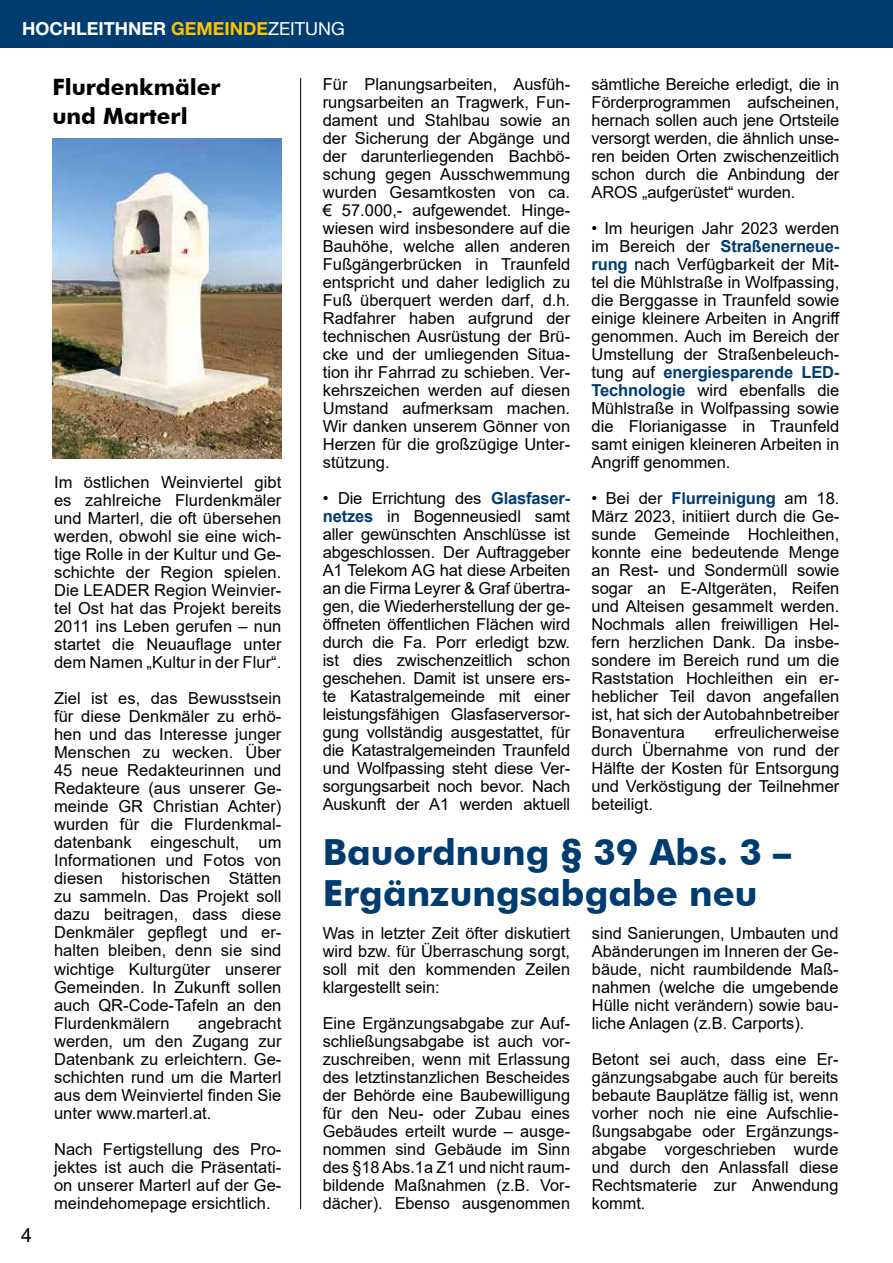
<style>
.page{position:relative;width:893px;height:1263px;background:#fff}
.page>*{position:absolute;margin:0;border:0;box-sizing:border-box;transform-origin:0 0}
.t1{font:700 36px/40.5px "Futura BT";color:#003c70}
.t2{font:700 22.5px/28.5px "Futura BT";color:#000}
.t3{font:19.5px "Arial";color:#000}
.t4{font:700 18px "Helvetica Neue LT Std";color:#fff}
.t5{font:16.5px/18px "Arial";color:#000;text-align:justify}
.s1{color:#fdc300}
.s2{font-weight:400}
.s3{font-weight:700;color:#003c70}
</style>
<div class="page">
<div style="left:0;top:0;width:893px;height:48px;background:#003c70"></div>
<hr style="left:300px;top:78px;width:1px;height:1131px;background:#000">
<img style="left:52px;top:139px;width:229px;height:320px">
<p class="t4" style="left:22px;top:18px;width:324px">HOCHLEITHNER <span class="s1">GEMEINDE</span><span class="s2">ZEITUNG</span></p>
<h2 class="t2" style="left:52px;top:73px;width:170px">Flurdenkmäler und Marterl</h2>
<p class="t3" style="left:21px;top:1222px;width:12px">4</p>
<p class="t5" style="left:54px;top:473px;width:229px">Im östlichen Weinviertel gibt es zahlreiche Flurdenkmäler und Marterl, die oft übersehen werden, obwohl sie eine wich&shy;tige Rolle in der Kultur und Ge&shy;schichte der Region spielen.<br>Die LEADER Region Weinvier&shy;tel Ost hat das Projekt bereits 2011 ins Leben gerufen – nun startet die Neuauflage unter dem Namen „Kultur in der Flur“.</p>
<p class="t5" style="left:54px;top:689px;width:229px">Ziel ist es, das Bewusstsein für diese Denkmäler zu erhö&shy;hen und das Interesse junger Menschen zu wecken. Über 45 neue Redakteurinnen und Redakteure (aus unserer Ge&shy;meinde GR Christian Achter) wurden für die Flurdenkmal&shy;datenbank eingeschult, um Informationen und Fotos von diesen historischen Stätten zu sammeln. Das Projekt soll dazu beitragen, dass diese Denkmäler gepflegt und er&shy;halten bleiben, denn sie sind wichtige Kulturgüter unserer Gemeinden. In Zukunft sollen auch QR-Code-Tafeln an den Flurdenkmälern</p>
<p class="t5" style="left:54px;top:1013px;width:229px;text-indent:144px">angebracht werden, um den Zugang zur Datenbank zu erleichtern. Ge&shy;schichten rund um die Marterl aus dem Weinviertel finden Sie unter www.marterl.at.</p>
<p class="t5" style="left:54px;top:1139px;width:229px">Nach Fertigstellung des Pro&shy;jektes ist auch die Präsentati&shy;on unserer Marterl auf der Ge&shy;meindehomepage ersichtlich.</p>
<p class="t5" style="left:323px;top:75px;width:249px">Für Planungsarbeiten, Ausfüh&shy;rungsarbeiten an Tragwerk, Fun&shy;dament und Stahlbau sowie an der Sicherung der Abgänge und der darunterliegenden Bachbö&shy;schung gegen Ausschwemmung wurden Gesamtkosten von ca. € 57.000,- aufgewendet. Hinge&shy;wiesen wird insbesondere auf die Bauhöhe, welche allen anderen Fußgängerbrücken in Traunfeld entspricht und daher lediglich zu Fuß überquert werden darf, d.h.<br>Radfahrer haben aufgrund der technischen Ausrüstung der Brü&shy;cke und der umliegenden Situa&shy;tion ihr Fahrrad zu schieben. Ver&shy;kehrszeichen werden auf diesen Umstand aufmerksam machen.<br>Wir danken unserem Gönner von Herzen für die großzügige Unter&shy;stützung.</p>
<p class="t5" style="left:323px;top:489px;width:249px">• Die Errichtung des <span class="s3">Glasfaser&shy;netzes</span> in Bogenneusiedl samt aller gewünschten Anschlüsse ist abgeschlossen. Der Auftraggeber A1 Telekom AG hat diese Arbeiten an die Firma Leyrer &amp; Graf übertra&shy;gen, die Wiederherstellung der ge&shy;öffneten öffentlichen Flächen wird durch die Fa. Porr erledigt bzw. ist dies zwischenzeitlich schon geschehen. Damit ist unsere ers&shy;te Katastralgemeinde mit einer leistungsfähigen Glasfaserversor&shy;gung vollständig ausgestattet, für die Katastralgemeinden Traunfeld und Wolfpassing steht diese Ver&shy;sorgungsarbeit noch bevor. Nach Auskunft der A1 werden aktuell</p>
<p class="t5" style="left:591px;top:75px;width:249px">sämtliche Bereiche erledigt, die in Förderprogrammen aufscheinen, hernach sollen auch jene Ortsteile versorgt werden, die ähnlich unse&shy;ren beiden Orten zwischenzeitlich schon durch die Anbindung der AROS „aufgerüstet“ wurden.</p>
<p class="t5" style="left:591px;top:219px;width:250px">• Im heurigen Jahr 2023 werden im Bereich der <span class="s3">Straßenerneue&shy;rung</span> nach Verfügbarkeit der Mit&shy;tel die Mühlstraße in Wolfpassing, die Berggasse in Traunfeld sowie einige kleinere Arbeiten in Angriff genommen. Auch im Bereich der Umstellung der Straßenbeleuch&shy;tung auf <span class="s3">energiesparende LED-Technologie</span> wird ebenfalls die Mühlstraße in Wolfpassing sowie die Florianigasse in Traunfeld samt einigen kleineren Arbeiten in Angriff genommen.</p>
<p class="t5" style="left:591px;top:489px;width:249px">• Bei der <span class="s3">Flurreinigung</span> am 18.<br>März 2023, initiiert durch die Ge&shy;sunde Gemeinde Hochleithen, konnte eine bedeutende Menge an Rest- und Sondermüll sowie sogar an E-Altgeräten, Reifen und Alteisen gesammelt werden.<br>Nochmals allen freiwilligen Hel&shy;fern herzlichen Dank. Da insbe&shy;sondere im Bereich rund um die Raststation Hochleithen ein er&shy;heblicher Teil davon angefallen ist, hat sich der Autobahnbetreiber Bonaventura</p>
<p class="t5" style="left:591px;top:723px;width:249px;text-indent:123px">erfreulicherweise durch Übernahme von rund der Hälfte der Kosten für Entsorgung und Verköstigung der Teilnehmer beteiligt.</p>
<h1 class="t1" style="left:323px;top:832px;width:470px">Bauordnung § 39 Abs. 3 –<br>Ergänzungsabgabe neu</h1>
<p class="t5" style="left:592px;top:924px;width:248px">sind Sanierungen, Umbauten und Abänderungen im Inneren der Ge&shy;bäude, nicht raumbildende Maß&shy;nahmen (welche die umgebende Hülle nicht verändern) sowie bau&shy;liche Anlagen (z.B. Carports).</p>
<p class="t5" style="left:592px;top:1050px;width:248px">Betont sei auch, dass eine Er&shy;gänzungsabgabe auch für bereits bebaute Bauplätze fällig ist, wenn vorher noch nie eine Aufschlie&shy;ßungsabgabe oder Ergänzungs&shy;abgabe vorgeschrieben wurde und durch den Anlassfall diese Rechtsmaterie zur Anwendung kommt.</p>
<p class="t5" style="left:323px;top:924px;width:249px">Was in letzter Zeit öfter diskutiert wird bzw. für Überraschung sorgt, soll mit den kommenden Zeilen klargestellt sein:</p>
<p class="t5" style="left:323px;top:1014px;width:249px">Eine Ergänzungsabgabe zur Auf&shy;schließungsabgabe ist auch vor&shy;zuschreiben, wenn mit Erlassung des letztinstanzlichen Bescheides der Behörde eine Baubewilligung für den Neu- oder Zubau eines Gebäudes erteilt wurde – ausge&shy;nommen sind Gebäude im Sinn des §18 Abs.1a Z1 und nicht raum&shy;bildende Maßnahmen (z.B. Vor&shy;dächer). Ebenso ausgenommen</p>
</div>
